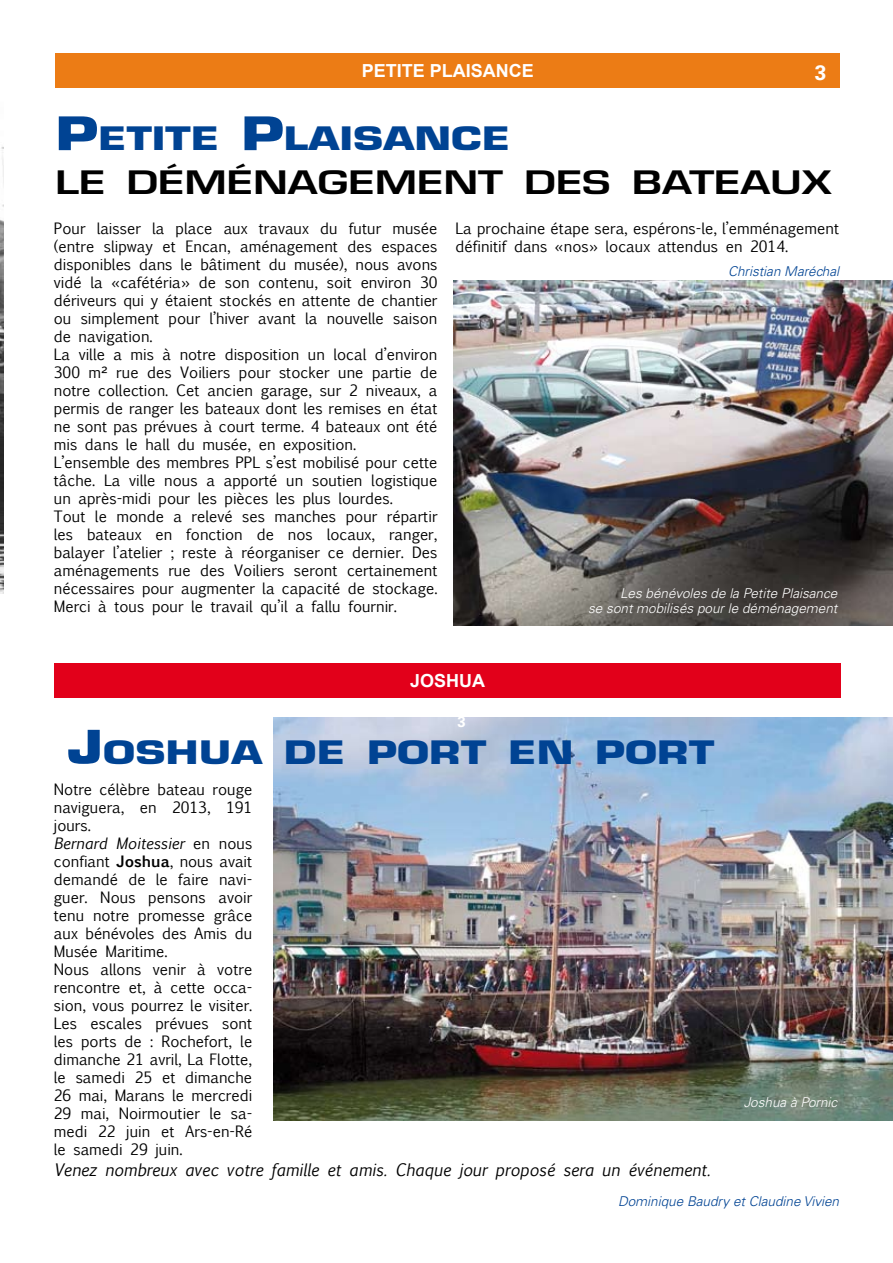
<style>
.page{position:relative;width:893px;height:1263px;background:#fff}
.page>*{position:absolute;margin:0;border:0;box-sizing:border-box;transform-origin:0 0}
.t1{font:600 31.5px/43.5px "Eurostile";color:#000;scale:1.34 1}
.t2{font:700 31.5px "Eurostile";color:#004393;scale:1.34 1}
.t3{font:700 21px "Univers";color:#fff}
.t4{font:700 18px "Arial";color:#fff}
.t5{font:italic 16.5px "Euphemia UCAS";color:#000}
.t6{font:15px/18px "Euphemia UCAS";color:#000}
.t7{font:700 15px "Univers";color:#fff}
.t8{font:italic 300 13.5px/15px "Univers";color:#fff;text-align:right}
.t9{font:italic 300 13.5px "Univers";color:#004393}
.s1{font-weight:700;font-size:45px;color:#004393}
.s2{font-weight:700;color:#004393}
.s3{font-size:45px}
.s4{font-style:italic}
.s5{font-weight:700}
</style>
<div class="page">
<img style="left:0;top:146px;width:3px;height:447px">
<div style="left:55px;top:54px;width:785px;height:34px;background:#ec7c15"></div>
<img style="left:454px;top:281px;width:439px;height:344px">
<img style="left:274px;top:717px;width:619px;height:403px">
<div style="left:54px;top:663px;width:786px;height:34px;background:#e2001a"></div>
<p class="t4" style="left:362px;top:59px;width:174px">PETITE PLAISANCE</p>
<h2 class="t3" style="left:815px;top:60px;width:13px">3</h2>
<h1 class="t1" style="left:55px;top:116px;width:581px"><span class="s1">P</span><span class="s2">ETITE</span> <span class="s1">P</span><span class="s2">LAISANCE<br></span>LE DÉMÉNAGEMENT DES BATEAUX</h1>
<p class="t6" style="left:54px;top:219px;width:385px">Pour laisser la place aux travaux du futur musée (entre slipway et Encan, aménagement des espaces disponibles dans le bâtiment du musée), nous avons vidé la «cafétéria» de son contenu, soit environ 30 dériveurs qui y étaient stockés en attente de chantier ou simplement pour l’hiver avant la nouvelle saison de navigation.<br>La ville a mis à notre disposition un local d’environ 300 m² rue des Voiliers pour stocker une partie de notre collection. Cet ancien garage, sur 2 niveaux, a permis de ranger les bateaux dont les remises en état ne sont pas prévues à court terme. 4 bateaux ont été mis dans le hall du musée, en exposition.<br>L’ensemble des membres PPL s’est mobilisé pour cette tâche. La ville nous a apporté un soutien logistique un après-midi pour les pièces les plus lourdes.<br>Tout le monde a relevé ses manches pour répartir les bateaux en fonction de nos locaux, ranger, balayer l’atelier ; reste à réorganiser ce dernier. Des aménagements rue des Voiliers seront certainement nécessaires pour augmenter la capacité de stockage.<br>Merci à tous pour le travail qu’il a fallu fournir.</p>
<p class="t6" style="left:455px;top:219px;width:385px">La prochaine étape sera, espérons-le, l’emménagement définitif dans «nos» locaux attendus en 2014.</p>
<p class="t9" style="left:728px;top:263px;width:113px">Christian Maréchal</p>
<p class="t8" style="left:588px;top:585px;width:251px">Les bénévoles de la Petite Plaisance<br>se sont mobilisés pour le déménagement</p>
<p class="t4" style="left:410px;top:669px;width:77px">JOSHUA</p>
<p class="t7" style="left:458px;top:713px;width:10px">3</p>
<h1 class="t2" style="left:67px;top:732px;width:485px"><span class="s3">J</span>OSHUA DE PORT EN PORT</h1>
<p class="t6" style="left:54px;top:781px;width:200px">Notre célèbre bateau rouge naviguera, en 2013, 191 jours.<br><span class="s4">Bernard Moitessier</span> en nous confiant <span class="s5">Joshua</span>, nous avait demandé de le faire navi&shy;guer. Nous pensons avoir tenu notre promesse grâce aux bénévoles des Amis du<br>Musée Maritime.<br>Nous allons venir à votre rencontre et, à cette occa&shy;sion, vous pourrez le visiter.<br>Les escales prévues sont les ports de : Rochefort, le dimanche 21 avril, La Flotte, le samedi 25 et dimanche<br>26 mai, Marans le mercredi<br>29 mai, Noirmoutier le sa&shy;medi 22 juin et Ars-en-Ré le samedi 29 juin.</p>
<p class="t5" style="left:54px;top:1158px;width:658px">Venez nombreux avec votre famille et amis. Chaque jour proposé sera un événement.</p>
<p class="t9" style="left:618px;top:1193px;width:223px">Dominique Baudry et Claudine Vivien</p>
<p class="t8" style="left:744px;top:1094px;width:95px">Joshua à Pornic</p>
</div>
